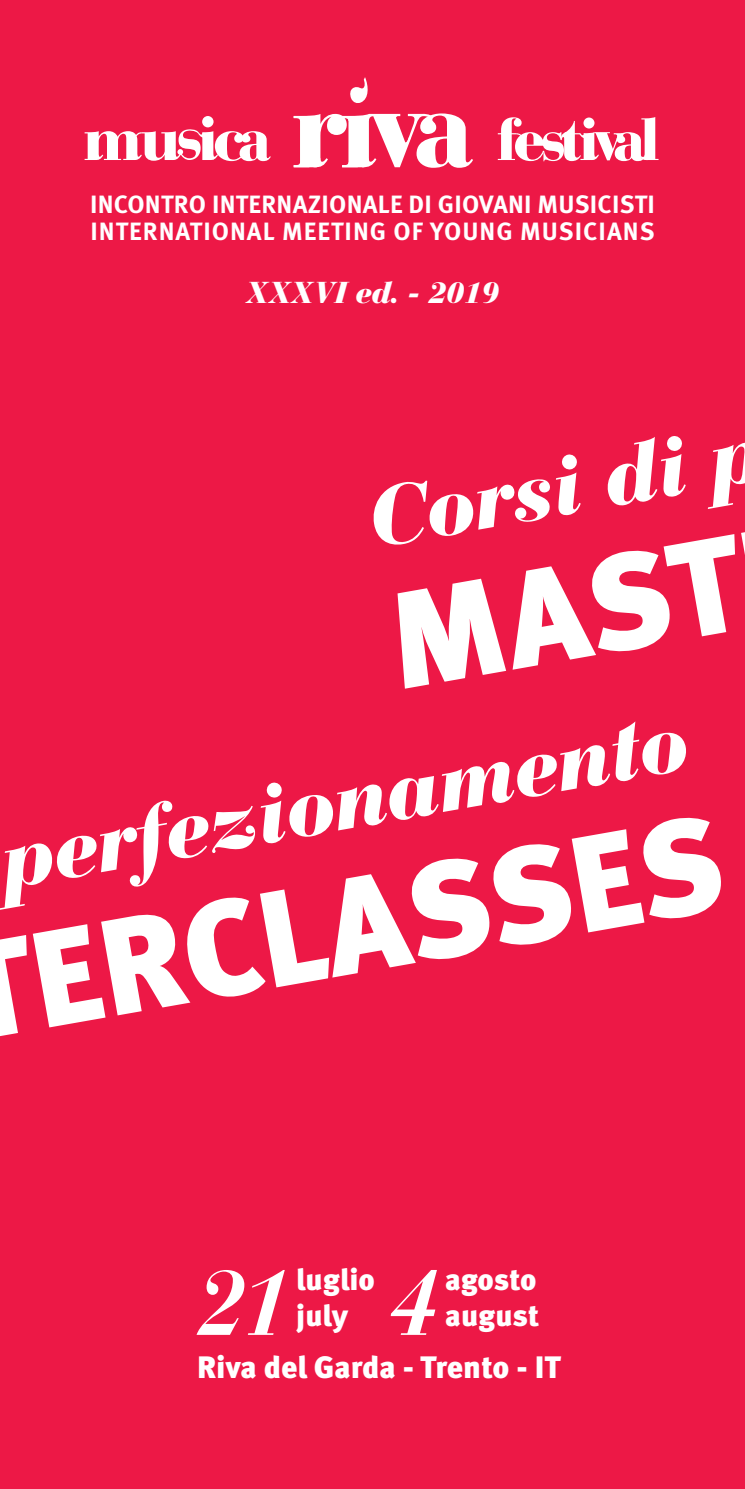
<style>
.page{position:relative;width:745px;height:1489px;background:#fff}
.page>*{position:absolute;margin:0;border:0;box-sizing:border-box;transform-origin:0 0}
.t1{font:900 136.25px "Meta Pro";color:#fff}
.t2{font:italic 700 91.25px "Bauer Bodoni Std";color:#fff}
.t3{font:italic 900 82.75px "Bauer Bodoni Std";color:#fff}
.t4{font:900 31px "Meta Pro";color:#fff}
.t5{font:900 30px/35px "Meta Pro";color:#fff}
.t6{font:italic 900 30px "Bauer Bodoni Std";letter-spacing:-.025em;color:#fff}
.t7{font:700 25px/27.5px "Meta Pro";letter-spacing:.01em;color:#fff}
</style>
<div class="page">
<div style="left:0;top:0;width:744px;height:1488px;background:#ed1846"></div>
<div style="left:202px;top:116px;width:11px;height:11px;background:#fff;border-radius:50%"></div>
<svg style="left:350px;top:77px;width:18px;height:26px"></svg>
<svg style="left:293px;top:113px;width:180px;height:55px"></svg>
<svg style="left:85px;top:129px;width:185px;height:32px"></svg>
<svg style="left:497px;top:117px;width:161px;height:44px"></svg>
<p class="t7" style="left:90px;top:191px;width:566px">INCONTRO INTERNAZIONALE DI GIOVANI MUSICISTI<br>INTERNATIONAL MEETING OF YOUNG MUSICIANS</p>
<p class="t6" style="left:245px;top:274px;width:255px">XXXVI ed. - 2019</p>
<h3 class="t3" style="left:358px;top:470px;width:401px;rotate:-10deg">Corsi di p</h3>
<h1 class="t1" style="left:374px;top:558px;width:358px;rotate:-10deg">MAST</h1>
<h3 class="t3" style="left:-10px;top:811px;width:699px;rotate:-10deg">perfezionamento</h3>
<h1 class="t1" style="left:17px;top:897px;width:701px;rotate:-10deg">ERCLASSES</h1>
<p class="t5" style="left:296px;top:1263px;width:80px">luglio july</p>
<p class="t5" style="left:445px;top:1263px;width:96px">agosto august</p>
<h2 class="t2" style="left:197px;top:1246px;width:244px">21 4</h2>
<p class="t4" style="left:197px;top:1347px;width:365px">Riva del Garda - Trento - IT</p>
</div>
